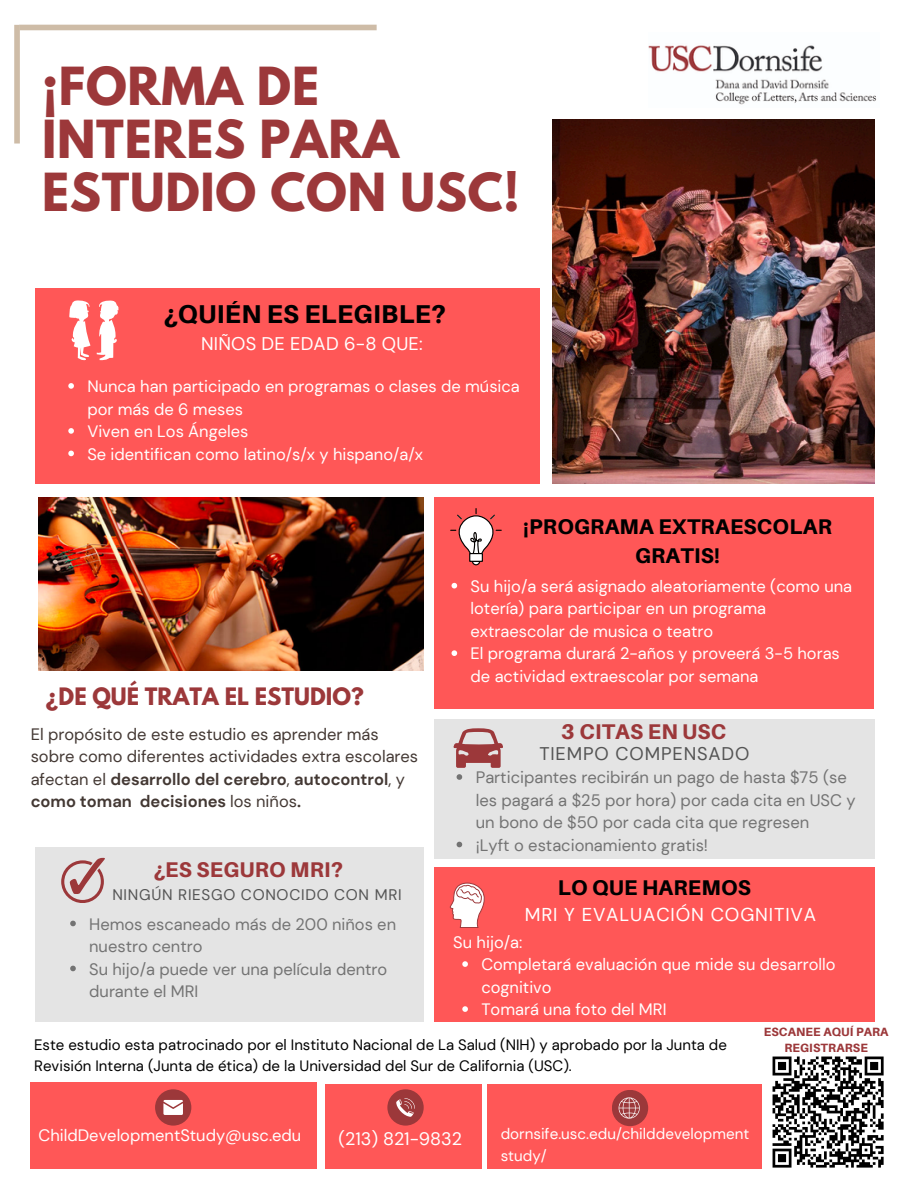
<style>
.page{position:relative;width:918px;height:1188px;background:#fff}
.page>*{position:absolute;margin:0;border:0;box-sizing:border-box;transform-origin:0 0}
.t1{font:700 46.5px/52.8px "League Spartan";letter-spacing:.015em;color:#9c383a}
.t2{font:800 25.8px "Aileron";letter-spacing:.01em;color:#000}
.t3{font:800 21.3px/29.2px "Aileron";letter-spacing:.01em;color:#000;text-align:center}
.t4{font:800 21.3px "Aileron";letter-spacing:.01em;color:#9c383a}
.t5{font:700 21.3px "League Spartan";color:#9c383a}
.t6{font:18.6px "DM Sans";letter-spacing:.045em;color:#fff}
.t7{font:18.3px "DM Sans";letter-spacing:.01em;color:#fff}
.t8{font:18.3px "DM Sans";letter-spacing:.045em;color:#545454}
.t9{font:18px "DM Sans";color:#fff}
.t10{font:16.5px/22.5px "DM Sans";color:#fff}
.t11{font:16.5px/22.5px "DM Sans";color:#737373}
.t12{font:16.5px/22.5px "DM Sans";color:#433833}
.t13{font:15.3px "DM Sans";letter-spacing:.045em;color:#545454}
.t14{font:15.15px/21.8px "DM Sans";color:#fff}
.t15{font:15px/21.3px "DM Sans";color:#000}
.t16{font:800 12px/16px "Aileron";letter-spacing:.01em;color:#9c383a;text-align:center}
.s1{font-weight:700}
</style>
<div class="page">
<img style="left:552px;top:119px;width:322px;height:365px">
<img style="left:38px;top:497px;width:385px;height:173px">
<div style="left:35px;top:288px;width:505px;height:196px;background:#ff5757"></div>
<div style="left:325px;top:1084px;width:156px;height:85px;background:#ff5757"></div>
<div style="left:487px;top:1084px;width:275px;height:85px;background:#ff5757"></div>
<div style="left:30px;top:1083px;width:287px;height:86px;background:#ff5757"></div>
<div style="left:19px;top:25px;width:358px;height:5px;background:#cebca7"></div>
<div style="left:14px;top:25px;width:6px;height:119px;background:#cebca7"></div>
<div style="left:387px;top:1089px;width:37px;height:37px;background:#9c383a;border-radius:50%"></div>
<svg style="left:396px;top:1098px;width:19px;height:19px"></svg>
<div style="left:155px;top:1089px;width:36px;height:37px;background:#9c383a;border-radius:50%"></div>
<svg style="left:163px;top:1100px;width:20px;height:15px"></svg>
<div style="left:612px;top:1090px;width:36px;height:36px;background:#9c383a;border-radius:50%"></div>
<svg style="left:619px;top:1097px;width:21px;height:22px"></svg>
<img style="left:648px;top:45px;width:229px;height:60px">
<svg style="left:69px;top:300px;width:21px;height:61px"></svg>
<svg style="left:97px;top:300px;width:22px;height:60px"></svg>
<svg style="left:773px;top:1057px;width:111px;height:111px"></svg>
<div style="left:434px;top:867px;width:440px;height:155px;background:#ff5757"></div>
<svg style="left:450px;top:883px;width:35px;height:45px"></svg>
<div style="left:434px;top:720px;width:440px;height:139px;background:#e4e4e4"></div>
<svg style="left:453px;top:728px;width:50px;height:40px"></svg>
<div style="left:434px;top:497px;width:440px;height:211px;background:#ff5757"></div>
<svg style="left:451px;top:509px;width:50px;height:56px"></svg>
<div style="left:470px;top:554px;width:12px;height:7px;background:#fff"></div>
<div style="left:469px;top:553px;width:14px;height:9px;border:1px solid #040200"></div>
<svg style="left:452px;top:583px;width:5px;height:5px"></svg>
<svg style="left:452px;top:650px;width:5px;height:6px"></svg>
<div style="left:35px;top:848px;width:388px;height:174px;background:#e4e4e4"></div>
<svg style="left:61px;top:858px;width:44px;height:45px"></svg>
<svg style="left:70px;top:921px;width:6px;height:5px"></svg>
<svg style="left:70px;top:966px;width:6px;height:5px"></svg>
<svg style="left:68px;top:383px;width:6px;height:6px"></svg>
<svg style="left:68px;top:428px;width:6px;height:6px"></svg>
<svg style="left:68px;top:451px;width:6px;height:5px"></svg>
<svg style="left:457px;top:774px;width:5px;height:6px"></svg>
<svg style="left:457px;top:842px;width:5px;height:5px"></svg>
<svg style="left:462px;top:961px;width:6px;height:6px"></svg>
<svg style="left:462px;top:1006px;width:6px;height:6px"></svg>
<h1 class="t1" style="left:42px;top:66px;width:479px">¡FORMA DE<br>INTERES PARA<br>ESTUDIO CON USC!</h1>
<h3 class="t2" style="left:164px;top:298px;width:284px">¿QUIÉN ES ELEGIBLE?</h3>
<h4 class="t7" style="left:201px;top:331px;width:223px">NIÑOS DE EDAD 6-8 QUE:</h4>
<p class="t10" style="left:87px;top:375px;width:434px">Nunca han participado en programas o clases de música por más de 6 meses</p>
<h3 class="t10" style="left:87px;top:420px;width:163px">Viven en Los Ángeles</h3>
<p class="t10" style="left:87px;top:443px;width:337px">Se identifican como latino/s/x y hispano/a/x</p>
<p class="t5" style="left:46px;top:686px;width:319px">¿DE QUÉ TRATA EL ESTUDIO?</p>
<p class="t12" style="left:31px;top:723px;width:389px">El propósito de este estudio es aprender más sobre como diferentes actividades extra escolares afectan el <span class="s1">desarrollo del cerebro</span>, <span class="s1">autocontrol</span>, y <span class="s1">como toman decisiones</span> los niños<span class="s1">.</span></p>
<p class="t4" style="left:153px;top:856px;width:191px">¿ES SEGURO MRI?</p>
<p class="t13" style="left:112px;top:885px;width:291px">NINGÚN RIESGO CONOCIDO CON MRI</p>
<p class="t11" style="left:89px;top:913px;width:308px">Hemos escaneado más de 200 niños en nuestro centro</p>
<h3 class="t11" style="left:89px;top:958px;width:300px">Su hijo/a puede ver una película dentro durante el MRI</h3>
<p class="t3" style="left:523px;top:511px;width:310px">¡PROGRAMA EXTRAESCOLAR<br>GRATIS!</p>
<p class="t10" style="left:471px;top:575px;width:383px">Su hijo/a será asignado aleatoriamente (como una lotería) para participar en un programa extraescolar de musica o teatro</p>
<p class="t10" style="left:471px;top:642px;width:371px">El programa durará 2-años y proveerá 3-5 horas de actividad extraescolar por semana</p>
<h6 class="t4" style="left:561px;top:719px;width:167px">3 CITAS EN USC</h6>
<p class="t8" style="left:539px;top:742px;width:212px">TIEMPO COMPENSADO</p>
<h3 class="t11" style="left:476px;top:766px;width:382px">Participantes recibirán un pago de hasta $75 (se les pagará a $25 por hora) por cada cita en USC y un bono de $50 por cada cita que regresen</h3>
<h4 class="t11" style="left:476px;top:834px;width:234px">¡Lyft o estacionamiento gratis!</h4>
<p class="t3" style="left:558px;top:872px;width:195px">LO QUE HAREMOS</p>
<p class="t6" style="left:525px;top:902px;width:293px">MRI Y EVALUACIÓN COGNITIVA</p>
<p class="t10" style="left:453px;top:931px;width:71px">Su hijo/a:</p>
<p class="t10" style="left:481px;top:953px;width:356px">Completará evaluación que mide su desarrollo cognitivo</p>
<p class="t10" style="left:481px;top:998px;width:187px">Tomará una foto del MRI</p>
<h3 class="t15" style="left:34px;top:1034px;width:694px">Este estudio esta patrocinado por el Instituto Nacional de La Salud (NIH) y aprobado por la Junta de<br>Revisión Interna (Junta de ética) de la Universidad del Sur de California (USC).</h3>
<p class="t16" style="left:764px;top:1024px;width:126px">ESCANEE AQUÍ PARA<br>REGISTRARSE</p>
<h2 class="t10" style="left:39px;top:1125px;width:264px">ChildDevelopmentStudy@usc.edu</h2>
<p class="t9" style="left:339px;top:1127px;width:125px">(213) 821-9832</p>
<h4 class="t14" style="left:501px;top:1123px;width:250px">dornsife.usc.edu/childdevelopment study/</h4>
</div>
